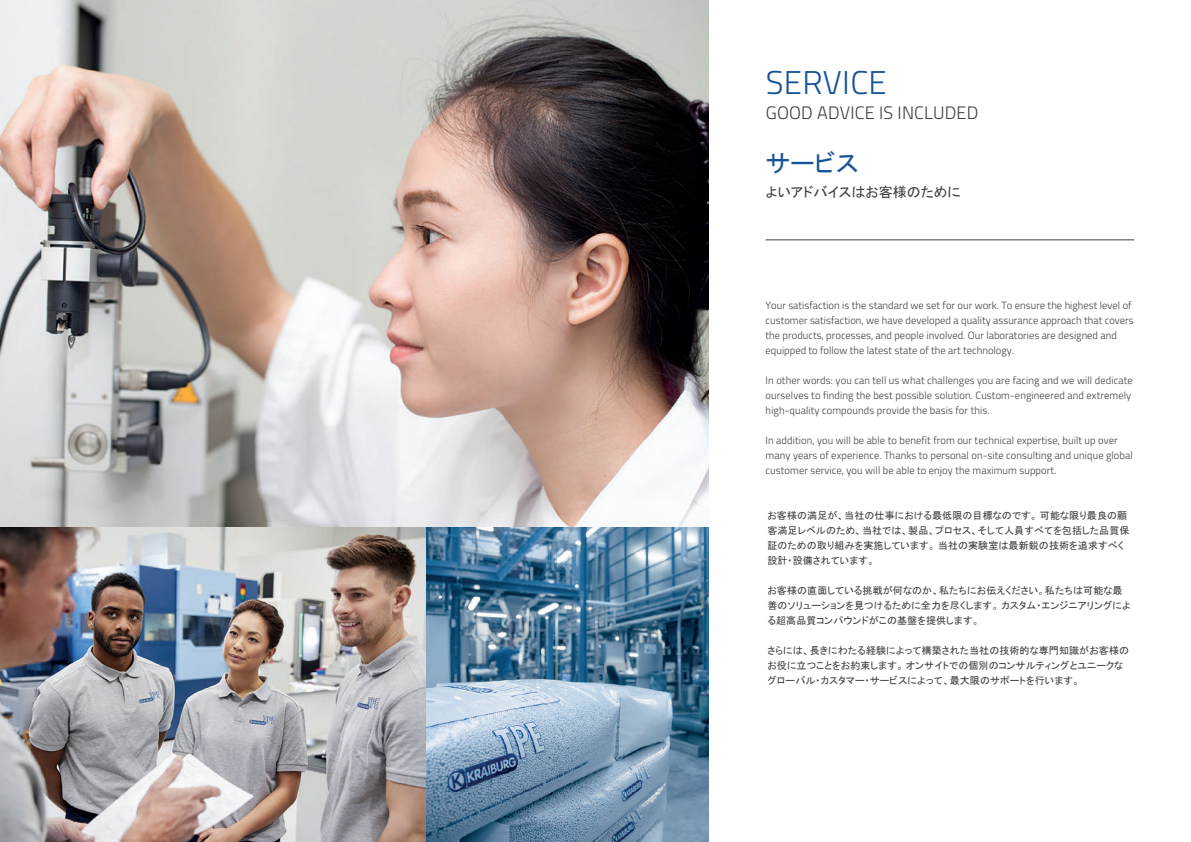
<style>
.page{position:relative;width:1191px;height:842px;background:#fff}
.page>*{position:absolute;margin:0;border:0;box-sizing:border-box;transform-origin:0 0}
.t1{font:300 33px "Titillium Web";letter-spacing:.01em;color:#165398}
.t2{font:25px "MS P Gothic";color:#165398}
.t3{font:300 18px "Titillium Web";letter-spacing:.01em;color:#3e3e3f}
.t4{font:14px "MS P Gothic";color:#3e3e3f}
.t5{font:300 10.5px/15px "Titillium Web";letter-spacing:.01em;color:#3e3e3f}
.t6{font:10px/15px "MS P Gothic";letter-spacing:.01em;color:#3e3e3f}
</style>
<div class="page">
<img style="left:0;top:0;width:709px;height:842px">
<hr style="left:765px;top:240px;width:369px;height:1px;background:#3e3e3f">
<h1 class="t1" style="left:766px;top:58px;width:123px">SERVICE</h1>
<h3 class="t3" style="left:765px;top:99px;width:214px">GOOD ADVICE IS INCLUDED</h3>
<h2 class="t2" style="left:765px;top:151px;width:95px">サービス</h2>
<h3 class="t4" style="left:765px;top:185px;width:197px">よいアドバイスはお客様のために</h3>
<p class="t5" style="left:765px;top:297px;width:370px">Your satisfaction is the standard we set for our work. To ensure the highest level of customer satisfaction, we have developed a quality assurance approach that covers the products, processes, and people involved. Our laboratories are designed and equipped to follow the latest state of the art technology.</p>
<p class="t5" style="left:765px;top:372px;width:368px">In other words: you can tell us what challenges you are facing and we will dedicate ourselves to finding the best possible solution. Custom-engineered and extremely high-quality compounds provide the basis for this.</p>
<p class="t5" style="left:765px;top:432px;width:369px">In addition, you will be able to benefit from our technical expertise, built up over many years of experience. Thanks to personal on-site consulting and unique global customer service, you will be able to enjoy the maximum support.</p>
<p class="t6" style="left:767px;top:507px;width:363px">お客様の満足が、当社の仕事における最低限の目標なのです。可能な限り最良の顧客満足レベルのため、当社では、製品、プロセス、そして人員すべてを包括した品質保証のための取り組みを実施しています。当社の実験室は最新鋭の技術を追求すべく設計・設備されています。</p>
<p class="t6" style="left:767px;top:582px;width:365px">お客様の直面している挑戦が何なのか、私たちにお伝えください。私たちは可能な最善のソリューションを見つけるために全力を尽くします。カスタム・エンジニアリングによる超高品質コンパウンドがこの基盤を提供します。</p>
<p class="t6" style="left:767px;top:642px;width:363px">さらには、長きにわたる経験によって構築された当社の技術的な専門知識がお客様のお役に立つことをお約束します。オンサイトでの個別のコンサルティングとユニークなグローバル・カスタマー・サービスによって、最大限のサポートを行います。</p>
</div>
